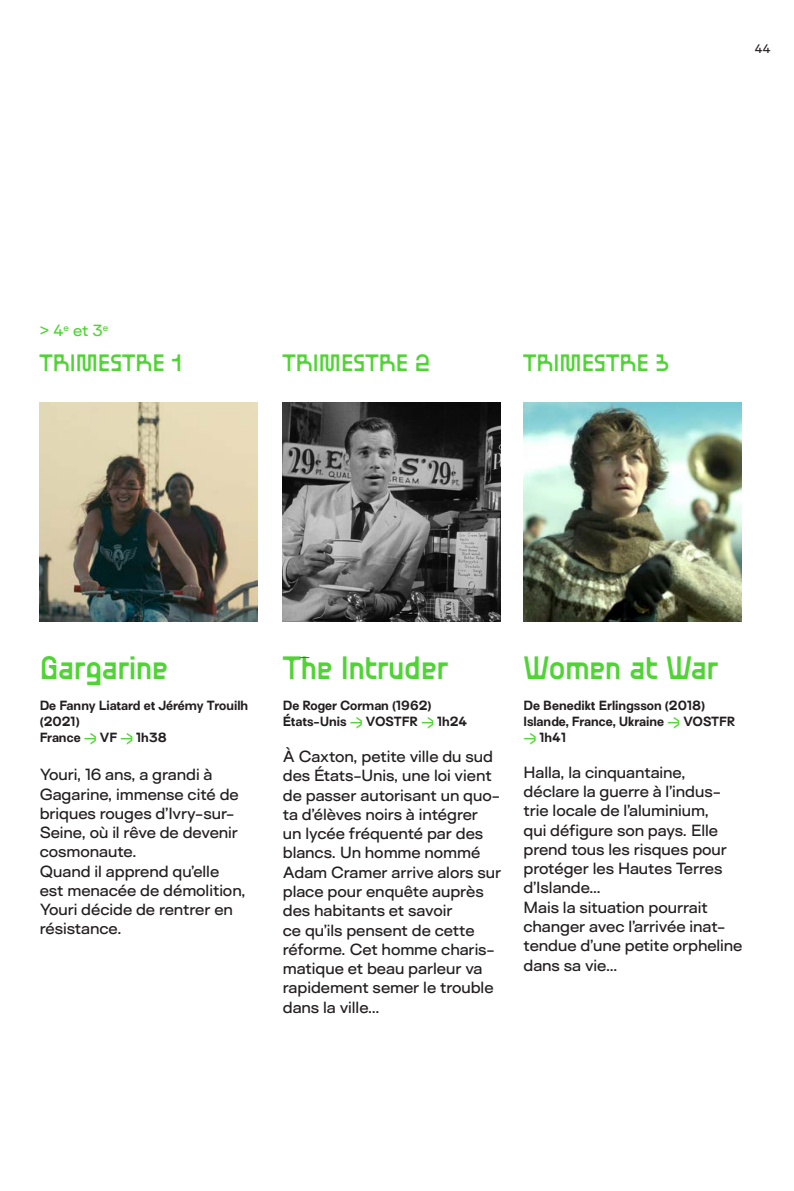
<style>
.page{position:relative;width:794px;height:1191px;background:#fff}
.page>*{position:absolute;margin:0;border:0;box-sizing:border-box;transform-origin:0 0}
.TITRE_FILM{font:500 26.25px "Ball Pill";letter-spacing:-.02em;color:#50d435}
.genre{font:500 19.25px "Ball Pill";color:#50d435}
.salle__age_durée__co{font:500 14.88px/19.2px "Surt Expanded";letter-spacing:-.005em;color:#231f20}
.dates{font:500 14.88px "Surt Expanded";color:#50d435}
.salle__age_durée__co-2{font:700 12.25px/15.8px "Surt";color:#231f20}
.t1{font:500 11.38px "Surt Expanded";color:#231f20}
.s1{font-family:"Ball Pill";font-weight:500;font-size:10.5px;color:#50d435}
</style>
<div class="page">
<img style="left:39px;top:403px;width:219px;height:218px">
<img style="left:282px;top:403px;width:219px;height:218px">
<img style="left:523px;top:403px;width:218px;height:218px">
<p class="t1" style="left:755px;top:41px;width:17px">44</p>
<p class="dates" style="left:39px;top:320px;width:70px">&gt; 4<sup>e</sup> et 3<sup>e</sup></p>
<p class="genre" style="left:39px;top:347px;width:144px">TRIMESTRE 1</p>
<p class="genre" style="left:523px;top:348px;width:147px">TRIMESTRE 3</p>
<p class="genre" style="left:282px;top:348px;width:149px">TRIMESTRE 2</p>
<p class="TITRE_FILM" style="left:40px;top:646px;width:130px">Gargarine</p>
<p class="salle__age_durée__co-2" style="left:40px;top:699px;width:210px">De Fanny Liatard et Jérémy Trouilh (2021)</p>
<p class="salle__age_durée__co-2" style="left:40px;top:731px;width:129px">France <span class="s1">→</span> VF <span class="s1">→</span> 1h38</p>
<p class="salle__age_durée__co" style="left:40px;top:765px;width:201px">Youri, 16 ans, a grandi à<br>Gagarine, immense cité de briques rouges d’Ivry-sur-<br>Seine, où il rêve de devenir cosmonaute.</p>
<p class="salle__age_durée__co" style="left:40px;top:861px;width:207px">Quand il apprend qu’elle est menacée de démolition,<br>Youri décide de rentrer en résistance.</p>
<p class="TITRE_FILM" style="left:283px;top:646px;width:167px">The Intruder</p>
<p class="salle__age_durée__co-2" style="left:283px;top:699px;width:150px">De Roger Corman (1962)</p>
<p class="salle__age_durée__co-2" style="left:283px;top:715px;width:186px">États-Unis <span class="s1">→</span> VOSTFR <span class="s1">→</span> 1h24</p>
<p class="salle__age_durée__co" style="left:283px;top:746px;width:220px">À Caxton, petite ville du sud des États-Unis, une loi vient de passer autorisant un quo&shy;ta d’élèves noirs à intégrer<br>un lycée fréquenté par des blancs. Un homme nommé<br>Adam Cramer arrive alors sur place pour enquête auprès des habitants et savoir<br>ce qu’ils pensent de cette réforme. Cet homme charis&shy;matique et beau parleur va rapidement semer le trouble dans la ville...</p>
<p class="TITRE_FILM" style="left:523px;top:646px;width:196px">Women at War</p>
<p class="salle__age_durée__co-2" style="left:523px;top:699px;width:183px">De Benedikt Erlingsson (2018)</p>
<p class="salle__age_durée__co-2" style="left:523px;top:715px;width:213px">Islande, France, Ukraine <span class="s1">→</span> VOSTFR</p>
<p class="salle__age_durée__co-2" style="left:523px;top:731px;width:44px"><span class="s1">→</span> 1h41</p>
<p class="salle__age_durée__co" style="left:523px;top:762px;width:205px">Halla, la cinquantaine, déclare la guerre à l’indus&shy;trie locale de l’aluminium, qui défigure son pays. Elle prend tous les risques pour protéger les Hautes Terres d’Islande…</p>
<p class="salle__age_durée__co" style="left:523px;top:897px;width:186px">Mais la situation pourrait</p>
<p class="salle__age_durée__co" style="left:523px;top:916px;width:220px">changer avec l’arrivée inat&shy;tendue d’une petite orpheline dans sa vie…</p>
</div>
